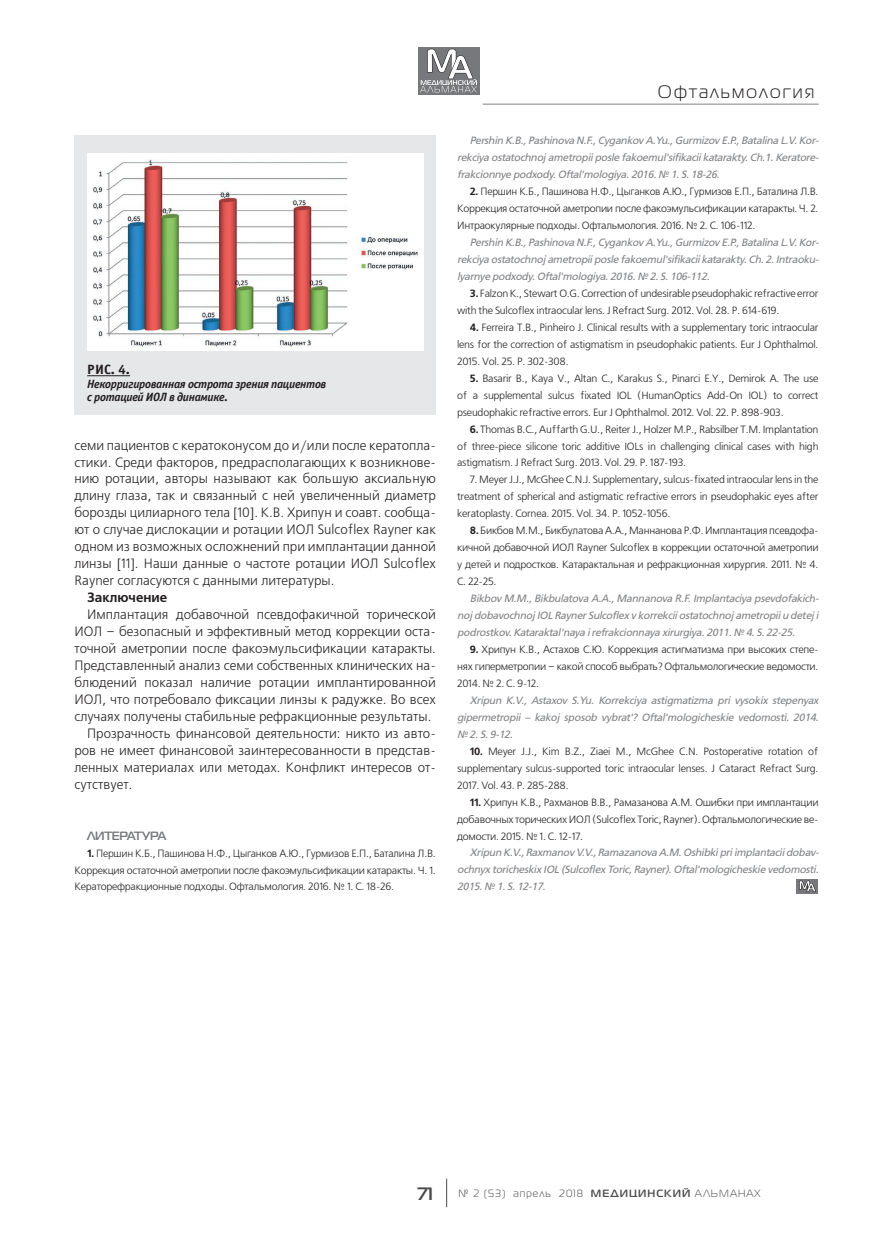
<style>
.page{position:relative;width:893px;height:1255px;background:#fff}
.page>*{position:absolute;margin:0;border:0;box-sizing:border-box;transform-origin:0 0}
.t1{font:18px "Magistral C";letter-spacing:.12em;color:#231f20}
.t2{font:700 18px "Magistral C";color:#4b4c4d}
.t3{font:13.5px/17px "Free Set C";color:#231f20;text-align:justify}
.t4{font:700 13.5px "Free Set C";color:#231f20}
.t5{font:700 13.5px "Officina Sans C";color:#231f20}
.t6{font:italic 700 12px/13.5px "Officina Sans C";letter-spacing:-.03em;color:#231f20}
.t7{font:700 12px "Magistral C";letter-spacing:-.025em;color:#76787b}
.t8{font:10.5px/17px "Free Set C";letter-spacing:-.025em;color:#231f20;text-align:justify}
.t9{font:italic 10.5px/17px "Free Set C";letter-spacing:-.025em;color:#808285;text-align:justify}
.t10{font:10.5px "Magistral C";letter-spacing:.1em;color:#4b4c4d}
.s1{font-weight:700}
</style>
<div class="page">
<hr style="left:483px;top:104px;width:336px;height:1px;background:#808285">
<svg style="left:446px;top:1178px;width:1px;height:28px"></svg>
<div style="left:418px;top:47px;width:61px;height:48px;background:#76787b"></div>
<svg style="left:420px;top:48px;width:57px;height:44px"></svg>
<div style="left:74px;top:135px;width:362px;height:280px;background:#e6e7e9"></div>
<hr style="left:87px;top:375px;width:43px;height:1px;background:#231f20">
<img style="left:87px;top:154px;width:336px;height:197px">
<div style="left:796px;top:878px;width:22px;height:15px;background:#76787b"></div>
<svg style="left:799px;top:880px;width:17px;height:11px"></svg>
<p class="t5" style="left:87px;top:362px;width:44px">РИС. 4.</p>
<p class="t6" style="left:87px;top:377px;width:241px">Некорригированная острота зрения пациентов с ротацией ИОЛ в динамике.</p>
<p class="t3" style="left:74px;top:437px;width:363px">семи пациентов с кератоконусом до и/или после кератопла&shy;стики. Среди факторов, предрасполагающих к возникнове&shy;нию ротации, авторы называют как большую аксиальную длину глаза, так и связанный с ней увеличенный диаметр борозды цилиарного тела [10]. К.В. Хрипун и соавт. сообща&shy;ют о случае дислокации и ротации ИОЛ Sulcoflex Rayner как одном из возможных осложнений при имплантации данной линзы [11]. Наши данные о частоте ротации ИОЛ Sulcoflex Rayner согласуются с данными литературы.</p>
<p class="t4" style="left:87px;top:590px;width:82px">Заключение</p>
<p class="t3" style="left:87px;top:606px;width:350px">Имплантация добавочной псевдофакичной торической</p>
<p class="t3" style="left:74px;top:623px;width:363px">ИОЛ – безопасный и эффективный метод коррекции оста-</p>
<p class="t3" style="left:74px;top:640px;width:363px">точной аметропии после факоэмульсификации катаракты.</p>
<p class="t3" style="left:74px;top:657px;width:363px">Представленный анализ семи собственных клинических на-</p>
<p class="t3" style="left:74px;top:674px;width:363px">блюдений показал наличие ротации имплантированной</p>
<p class="t3" style="left:74px;top:691px;width:363px">ИОЛ, что потребовало фиксации линзы к радужке. Во всех</p>
<p class="t3" style="left:74px;top:708px;width:358px">случаях получены стабильные рефракционные результаты.</p>
<p class="t3" style="left:87px;top:725px;width:350px">Прозрачность финансовой деятельности: никто из авто-</p>
<p class="t3" style="left:74px;top:742px;width:363px">ров не имеет финансовой заинтересованности в представ-</p>
<p class="t3" style="left:74px;top:759px;width:363px">ленных материалах или методах. Конфликт интересов от-</p>
<p class="t3" style="left:74px;top:776px;width:60px">сутствует.</p>
<p class="t7" style="left:87px;top:828px;width:81px">ЛИТЕРАТУРА</p>
<p class="t8" style="left:74px;top:845px;width:363px;text-indent:13px"><span class="s1">1.</span> Першин К.Б., Пашинова Н.Ф., Цыганков А.Ю., Гурмизов Е.П., Баталина Л.В.<br>Коррекция остаточной аметропии после факоэмульсификации катаракты. Ч. 1.<br>Кераторефракционные подходы. Офтальмология. 2016. № 1. С. 18-26.</p>
<h1 class="t1" style="left:658px;top:83px;width:158px">Офтальмология</h1>
<p class="t9" style="left:457px;top:132px;width:363px;text-indent:13px">Pershin K.B., Pashinova N.F., Cygankov A.Yu., Gurmizov E.P., Batalina L.V. Kor&shy;rekciya ostatochnoj ametropii posle fakoemul'sifikacii katarakty. Ch.1. Keratore&shy;frakcionnye podxody. Oftal'mologiya. 2016. № 1. S. 18-26.</p>
<p class="t8" style="left:457px;top:183px;width:363px;text-indent:13px"><span class="s1">2.</span> Першин К.Б., Пашинова Н.Ф., Цыганков А.Ю., Гурмизов Е.П., Баталина Л.В.<br>Коррекция остаточной аметропии после факоэмульсификации катаракты. Ч. 2.<br>Интраокулярные подходы. Офтальмология. 2016. № 2. С. 106-112.</p>
<p class="t9" style="left:457px;top:234px;width:363px;text-indent:13px">Pershin K.B., Pashinova N.F., Cygankov A.Yu., Gurmizov E.P., Batalina L.V. Kor&shy;rekciya ostatochnoj ametropii posle fakoemul'sifikacii katarakty. Ch. 2. Intraoku&shy;lyarnye podxody. Oftal'mologiya. 2016. № 2. S. 106-112.</p>
<p class="t8" style="left:457px;top:285px;width:363px;text-indent:13px"><span class="s1">3.</span> Falzon K., Stewart O.G. Correction of undesirable pseudophakic refractive error with the Sulcoflex intraocular lens. J Refract Surg. 2012. Vol. 28. P. 614-619.</p>
<p class="t8" style="left:457px;top:319px;width:363px;text-indent:13px"><span class="s1">4.</span> Ferreira T.B., Pinheiro J. Clinical results with a supplementary toric intraocular lens for the correction of astigmatism in pseudophakic patients. Eur J Ophthalmol.<br>2015. Vol. 25. P. 302-308.</p>
<p class="t8" style="left:457px;top:370px;width:363px;text-indent:13px"><span class="s1">5.</span> Basarir B., Kaya V., Altan C., Karakus S., Pinarci E.Y., Demirok A. The use of a supplemental sulcus fixated IOL (HumanOptics Add-On IOL) to correct pseudophakic refractive errors. Eur J Ophthalmol. 2012. Vol. 22. P. 898-903.</p>
<p class="t8" style="left:457px;top:421px;width:363px;text-indent:13px"><span class="s1">6.</span> Thomas B.C., Auffarth G.U., Reiter J., Holzer M.P., Rabsilber T.M. Implantation of three-piece silicone toric additive IOLs in challenging clinical cases with high astigmatism. J Refract Surg. 2013. Vol. 29. P. 187-193.</p>
<p class="t8" style="left:457px;top:472px;width:363px;text-indent:13px">7. Meyer J.J., McGhee C.N.J. Supplementary, sulcus-fixated intraocular lens in the treatment of spherical and astigmatic refractive errors in pseudophakic eyes after keratoplasty. Cornea. 2015. Vol. 34. P. 1052-1056.</p>
<p class="t8" style="left:457px;top:522px;width:363px;text-indent:13px"><span class="s1">8.</span> Бикбов М.М., Бикбулатова А.А., Маннанова Р.Ф. Имплантация псевдофа&shy;кичной добавочной ИОЛ Rayner Sulcoflex в коррекции остаточной аметропии у детей и подростков. Катарактальная и рефракционная хирургия. 2011. № 4.<br>С. 22-25.</p>
<p class="t9" style="left:457px;top:590px;width:363px;text-indent:13px">Bikbov M.M., Bikbulatova A.A., Mannanova R.F. Implantaciya psevdofakich&shy;noj dobavochnoj IOL Rayner Sulcoflex v korrekcii ostatochnoj ametropii u detej i podrostkov. Kataraktal'naya i refrakcionnaya xirurgiya. 2011. № 4. S. 22-25.</p>
<p class="t8" style="left:457px;top:641px;width:363px;text-indent:13px"><span class="s1">9.</span> Хрипун К.В., Астахов С.Ю. Коррекция астигматизма при высоких степе&shy;нях гиперметропии – какой способ выбрать? Офтальмологические ведомости.<br>2014. № 2. С. 9-12.</p>
<p class="t9" style="left:457px;top:691px;width:363px;text-indent:13px">Xripun K.V., Astaxov S.Yu. Korrekciya astigmatizma pri vysokix stepenyax gipermetropii – kakoj sposob vybrat'? Oftal'mologicheskie vedomosti. 2014. № 2. S. 9-12.</p>
<p class="t8" style="left:457px;top:743px;width:363px;text-indent:13px"><span class="s1">10.</span> Meyer J.J., Kim B.Z., Ziaei M., McGhee C.N. Postoperative rotation of supplementary sulcus-supported toric intraocular lenses. J Cataract Refract Surg.<br>2017. Vol. 43. P. 285-288.</p>
<p class="t8" style="left:457px;top:794px;width:363px;text-indent:13px"><span class="s1">11.</span> Хрипун К.В., Рахманов В.В., Рамазанова А.М. Ошибки при имплантации добавочных торических ИОЛ (Sulcoflex Toric, Rayner). Офтальмологические ве&shy;домости. 2015. № 1. С. 12-17.</p>
<p class="t9" style="left:457px;top:844px;width:363px;text-indent:13px">Xripun K.V., Raxmanov V.V., Ramazanova A.M. Oshibki pri implantacii dobav&shy;ochnyx toricheskix IOL (Sulcoflex Toric, Rayner). Oftal'mologicheskie vedomosti.<br>2015. № 1. S. 12-17.</p>
<h1 class="t2" style="left:418px;top:1182px;width:17px">71</h1>
<p class="t10" style="left:459px;top:1187px;width:303px">№ 2 (53) апрель 2018 <span class="s1">МЕДИЦИНСКИЙ</span> АЛЬМАНАХ</p>
</div>
